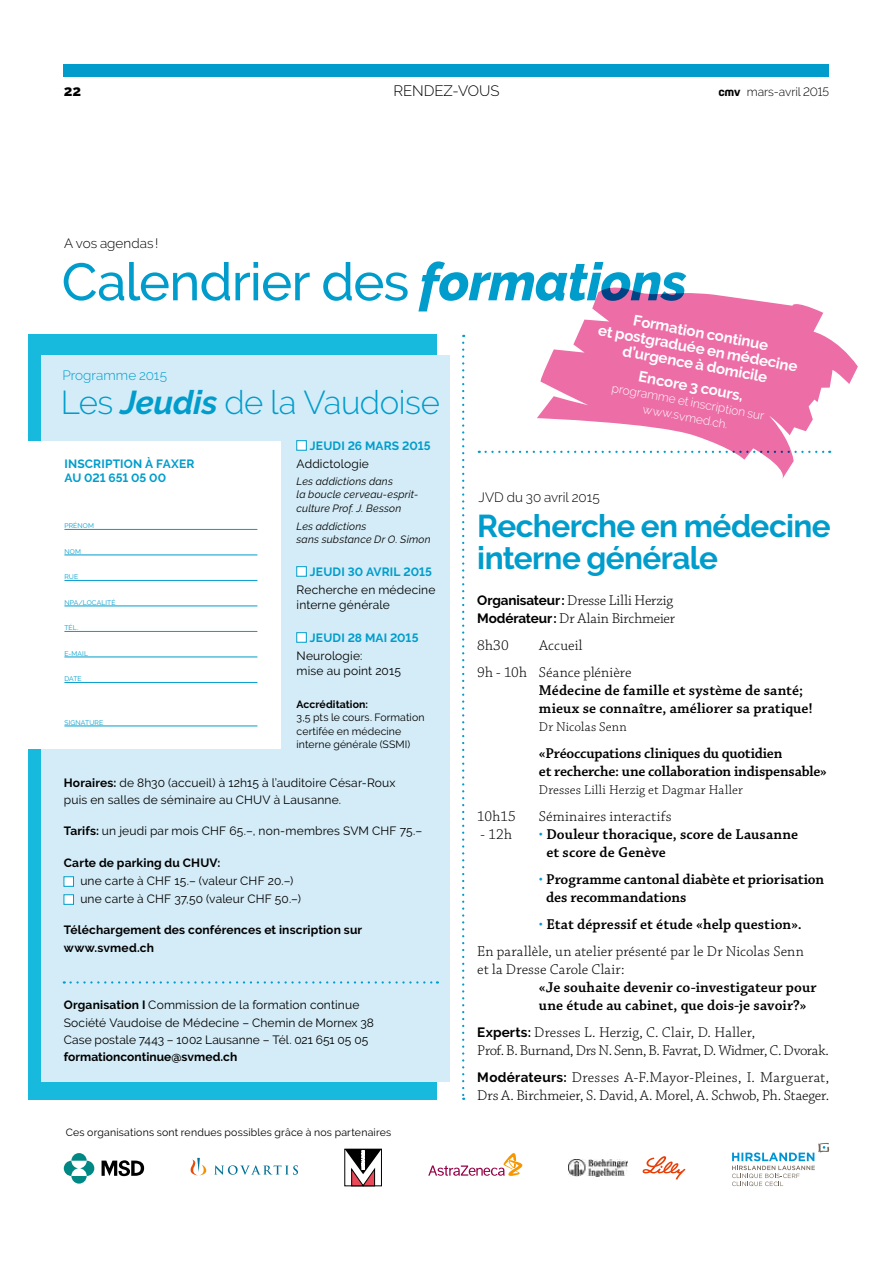
<style>
.page{position:relative;width:893px;height:1263px;background:#fff}
.page>*{position:absolute;margin:0;border:0;box-sizing:border-box;transform-origin:0 0}
.t1{font:500 52.5px "Raleway";letter-spacing:-.015em;color:#009dcc}
.t2{font:300 33px "Raleway";color:#009dcc}
.t3{font:700 31.5px/31.5px "Raleway";letter-spacing:-.015em;color:#009dcc}
.t4{font:300 15px/18px "Chaparral Pro";letter-spacing:.005em;color:#000}
.t5{font:600 15px/18px "Chaparral Pro";color:#000}
.t6{font:700 15px/15.9px "Raleway";color:#fff;text-align:center}
.t7{font:300 15px "Raleway";color:#000}
.t8{font:800 15px "Raleway";color:#000}
.t9{font:300 13.5px "Chaparral Pro";letter-spacing:.015em;color:#000}
.t10{font:300 13.5px "Raleway";color:#000}
.t11{font:300 13.5px "Raleway";letter-spacing:.005em;color:#009dcc}
.t12{font:12px/17.2px "Raleway";letter-spacing:.01em;color:#000}
.t13{font:700 12px/17.2px "Raleway";letter-spacing:.015em;color:#000}
.t14{font:700 12px/13.5px "Raleway";letter-spacing:.01em;color:#009dcc}
.t15{font:300 12px/15px "Raleway";color:#fff;text-align:center}
.t16{font:300 12px "Raleway";letter-spacing:-.005em;color:#000}
.t17{font:10.5px/13.5px "Raleway";letter-spacing:.015em;color:#000}
.t18{font:italic 10.5px/13.5px "Raleway";letter-spacing:.02em;color:#000}
.t19{font:700 10.5px "Raleway";color:#000}
.t20{font:6.75px "Raleway";letter-spacing:.02em;color:#009dcc}
.s1{font-family:"Idealista";font-weight:700}
.s2{font-weight:800;font-style:italic}
.s3{font-weight:700;font-style:italic}
.s4{font-weight:700}
.s5{font-family:"Raleway";font-weight:700;font-size:13.5px}
.s6{font-weight:300;color:#009dcc}
.s7{font-weight:300;color:#fff}
.s8{color:#009dcc}
.s9{font-weight:600}
</style>
<div class="page">
<svg style="left:486px;top:451px;width:49px;height:2px"></svg>
<div style="left:29px;top:335px;width:408px;height:765px;background:#17b9dd"></div>
<div style="left:41px;top:355px;width:408px;height:727px;background:#d4ecf7"></div>
<div style="left:297px;top:440px;width:9px;height:10px;background:#fff"></div>
<div style="left:297px;top:566px;width:9px;height:10px;background:#fff"></div>
<div style="left:297px;top:632px;width:9px;height:10px;background:#fff"></div>
<div style="left:64px;top:64px;width:765px;height:13px;background:#009dcc"></div>
<div style="left:64px;top:876px;width:10px;height:10px;background:#fff;border:1px solid #009dcc"></div>
<div style="left:64px;top:894px;width:10px;height:10px;background:#fff;border:1px solid #009dcc"></div>
<svg style="left:190px;top:1158px;width:108px;height:17px"></svg>
<svg style="left:428px;top:1153px;width:95px;height:23px"></svg>
<div style="left:79px;top:1161px;width:15px;height:15px;background:#008885;border-radius:7px"></div>
<svg style="left:64px;top:1153px;width:23px;height:30px"></svg>
<svg style="left:102px;top:1160px;width:42px;height:16px"></svg>
<svg style="left:732px;top:1143px;width:98px;height:43px"></svg>
<img style="left:569px;top:1159px;width:58px;height:18px">
<svg style="left:642px;top:1156px;width:43px;height:23px"></svg>
<div style="left:26px;top:441px;width:255px;height:307px;background:#fff"></div>
<hr style="left:64px;top:529px;width:193px;height:1px;background:#009dcc">
<hr style="left:64px;top:555px;width:193px;height:1px;background:#009dcc">
<hr style="left:64px;top:580px;width:193px;height:1px;background:#009dcc">
<hr style="left:64px;top:606px;width:193px;height:1px;background:#009dcc">
<hr style="left:64px;top:631px;width:193px;height:1px;background:#009dcc">
<hr style="left:64px;top:657px;width:193px;height:1px;background:#009dcc">
<hr style="left:64px;top:682px;width:193px;height:1px;background:#009dcc">
<hr style="left:64px;top:726px;width:193px;height:1px;background:#009dcc">
<svg style="left:344px;top:1149px;width:38px;height:37px"></svg>
<svg style="left:71px;top:981px;width:367px;height:2px"></svg>
<svg style="left:462px;top:343px;width:2px;height:757px"></svg>
<svg style="left:537px;top:287px;width:321px;height:192px;fill:#ed6da6"></svg>
<p class="t8" style="left:64px;top:82px;width:19px">22</p>
<p class="t7" style="left:394px;top:82px;width:21px">Rende</p>
<p class="t7" style="left:444px;top:82px;width:26px">z-vous</p>
<p class="t16" style="left:719px;top:85px;width:112px"><span class="s1">cmv</span> mars-avril 2015</p>
<p class="t10" style="left:64px;top:235px;width:96px">A vos agendas!</p>
<h1 class="t1" style="left:62px;top:251px;width:627px">Calendrier des <span class="s2">formations</span></h1>
<p class="t11" style="left:63px;top:367px;width:106px">Programme 2015</p>
<h2 class="t2" style="left:61px;top:383px;width:381px">Les <span class="s3">Jeudis</span> de la Vaudoise</h2>
<p class="t14" style="left:64px;top:457px;width:123px;text-indent:81px">à FAXER au 021 651 05 00</p>
<p class="t14" style="left:64px;top:457px;width:8px">INSCRI</p>
<p class="t14" style="left:105px;top:457px;width:16px">PTION</p>
<p class="t20" style="left:64px;top:522px;width:31px">PRéNOM</p>
<p class="t20" style="left:64px;top:548px;width:18px">NO M</p>
<p class="t20" style="left:64px;top:573px;width:10px">RUE</p>
<p class="t20" style="left:64px;top:599px;width:24px">N PA/LOCALIT</p>
<p class="t20" style="left:112px;top:599px;width:6px">é</p>
<p class="t20" style="left:64px;top:624px;width:15px">TéL.</p>
<p class="t20" style="left:64px;top:650px;width:18px">E-MAIL</p>
<p class="t20" style="left:64px;top:675px;width:6px">DATE</p>
<p class="t20" style="left:64px;top:719px;width:17px">SIGNATU</p>
<p class="t20" style="left:95px;top:719px;width:9px">RE</p>
<p class="t14" style="left:310px;top:439px;width:122px">JEUDI 26 MARS 2015</p>
<p class="t12" style="left:297px;top:455px;width:74px">Addictologie</p>
<p class="t18" style="left:297px;top:474px;width:123px">Les addictions dans<br>la boucle cerveau-esprit&shy;culture Prof. J. Besson</p>
<p class="t18" style="left:297px;top:519px;width:136px">Les addictions<br>sans substance Dr O. Simon</p>
<p class="t14" style="left:310px;top:565px;width:124px">JEUDI 30 AVRIL 2015</p>
<p class="t12" style="left:297px;top:583px;width:140px;line-height:15px">Recherche en médecine interne générale</p>
<p class="t14" style="left:310px;top:631px;width:110px">JEUDI 28 MAI 2015</p>
<p class="t12" style="left:297px;top:649px;width:106px;line-height:15px">Neurologie:<br>mise au point 2015</p>
<p class="t19" style="left:297px;top:698px;width:73px">Accréditation:</p>
<p class="t17" style="left:297px;top:711px;width:129px">3,5 pts le cours. Formation certifée en médecine interne générale (SSMI)</p>
<p class="t12" style="left:64px;top:774px;width:333px"><span class="s4">Horaires:</span> de 8h30 (accueil) à 12h15 à l’auditoire César-Roux puis en salles de séminaire au CHUV à Lausanne.</p>
<p class="t12" style="left:64px;top:822px;width:360px"><span class="s4">Tarifs:</span> un jeudi par mois CHF 65.–, non-membres SVM CHF 75.–</p>
<p class="t13" style="left:64px;top:854px;width:129px">Carte de parking du CHUV</p>
<p class="t13" style="left:217px;top:854px;width:4px">:</p>
<p class="t12" style="left:80px;top:872px;width:222px;line-height:18px">une carte à CHF 15.– (valeur CHF 20.–) une carte à CHF 37,50 (valeur CHF 50.–)</p>
<p class="t13" style="left:64px;top:922px;width:300px">Téléchargement des conférences et inscription sur www.svmed.ch</p>
<p class="t12" style="left:64px;top:996px;width:312px"><span class="s4">Organisation I</span> Commission de la formation continue<br>Société Vaudoise de Médecine – Chemin de Mornex 38<br>Case postale 7443 – 1002 Lausanne – Tél. 021 651 05 05</p>
<p class="t13" style="left:64px;top:1048px;width:175px">formationcontinue@svmed.ch</p>
<p class="t17" style="left:66px;top:1125px;width:327px">Ces organisations sont rendues possibles grâce à nos partenaires</p>
<p class="t6" style="left:603px;top:306px;width:204px;rotate:11deg">Form ation continue etpostgraduée en médecine d’urgence à domicile</p>
<p class="t6" style="left:640px;top:368px;width:108px;rotate:11deg">Encore 3 cours,</p>
<p class="t15" style="left:614px;top:379px;width:156px;rotate:11deg">programme et inscription sur www.svmed.ch.</p>
<p class="t10" style="left:479px;top:489px;width:123px">JVD du 30 avril 2015</p>
<h3 class="t3" style="left:477px;top:511px;width:355px">Recherche en médecine interne générale</h3>
<p class="t4" style="left:477px;top:592px;width:199px"><span class="s5">Organisateur:</span> Dresse Lilli Herzig<br><span class="s5">Modérateur:</span> Dr Alain Birchmeier</p>
<p class="t4" style="left:477px;top:637px;width:33px">8h30</p>
<p class="t4" style="left:477px;top:632px;width:156px;line-height:27px;text-indent:62px">Accueil<br>9h - 10h Séance plénière</p>
<p class="t5" style="left:539px;top:682px;width:275px">Médecine de famille et système de santé; mieux se connaître, améliorer sa pratique!</p>
<p class="t9" style="left:539px;top:719px;width:89px">Dr Nicolas Senn</p>
<p class="t5" style="left:539px;top:745px;width:289px">«Préoccupations cliniques du quotidien<br>et recherche: une collaboration indispensable»</p>
<p class="t9" style="left:539px;top:782px;width:205px">Dresses Lilli Herzig et Dagmar Haller</p>
<p class="t4" style="left:477px;top:808px;width:40px">10h15</p>
<p class="t4" style="left:539px;top:808px;width:134px">Séminaires interactifs</p>
<p class="t4" style="left:481px;top:826px;width:33px">- 12h</p>
<p class="t5" style="left:539px;top:826px;width:261px"><span class="s6">•</span> Douleur thoracique, score de Lausanne</p>
<p class="t5" style="left:539px;top:844px;width:128px"><span class="s7">•</span> et score de Genève</p>
<p class="t5" style="left:539px;top:871px;width:287px"><span class="s6">•</span> Programme cantonal diabète et priorisation</p>
<p class="t5" style="left:539px;top:889px;width:149px"><span class="s7">•</span> des recommandations</p>
<p class="t4" style="left:477px;top:911px;width:328px;line-height:27px;text-align:right"><span class="s8">•</span> <span class="s9">Etat dépressif et étude «help question».<br></span>En parallèle, un atelier présenté par le Dr Nicolas Senn</p>
<p class="t4" style="left:477px;top:961px;width:149px">et la Dresse Carole Clair:</p>
<p class="t5" style="left:539px;top:979px;width:279px">«Je souhaite devenir co-investigateur pour une étude au cabinet, que dois-je savoir?»</p>
<p class="t4" style="left:477px;top:1024px;width:353px"><span class="s5">Experts:</span> Dresses L. Herzig, C. Clair, D. Haller,<br>Prof. B. Burnand, Drs N. Senn, B. Favrat, D. Widmer, C. Dvorak.</p>
<p class="t4" style="left:477px;top:1069px;width:353px"><span class="s5">Modérateurs:</span> Dresses A-F.Mayor-Pleines, I. Marguerat,<br>Drs A. Birchmeier, S. David, A. Morel, A. Schwob, Ph. Staeger.</p>
</div>
